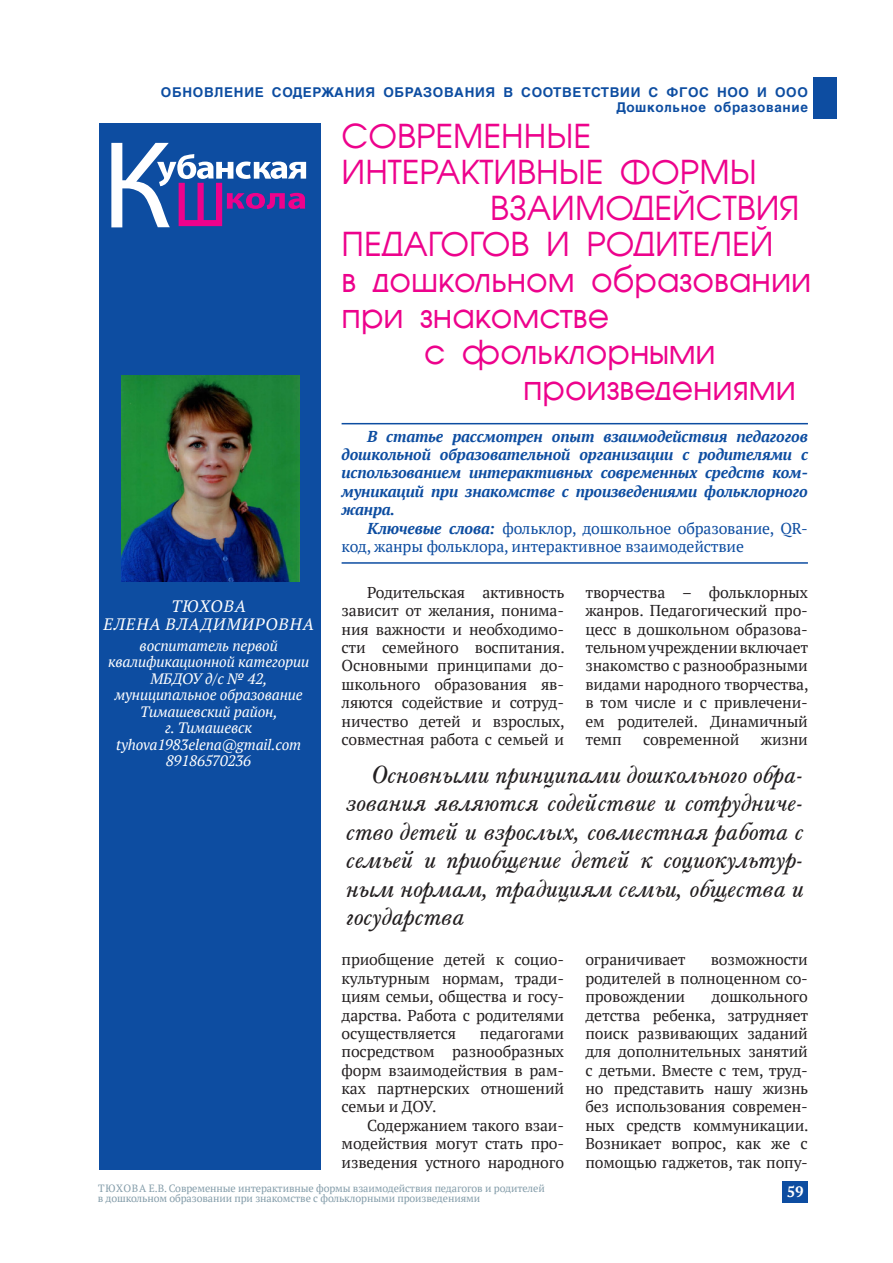
<style>
.page{position:relative;width:893px;height:1263px;background:#fff}
.page>*{position:absolute;margin:0;border:0;box-sizing:border-box;transform-origin:0 0}
.заголовок_статьи{font:33px "AG Avant Garde Cyr";color:#ed028c}
.цитата_в_тексте{font:italic 25.5px/28.5px "Baskerville AZPS Normal";letter-spacing:-.01em;color:#231f20;text-align:justify}
.Фамилия_автора{font:italic 16.5px/18px "PT Serif";letter-spacing:.07em;color:#fff;text-align:center}
.основной{font:15.75px/18.3px "PT Serif";letter-spacing:-.01em;color:#231f20;text-align:justify}
.аннот_ключ_слова{font:italic 700 15.75px/18.3px "PT Serif";letter-spacing:-.01em;color:#0d4da1;text-align:justify}
.ключ_слова{font:15.75px/18.3px "PT Serif";letter-spacing:-.01em;color:#0d4da1}
.автор{font:italic 15px/16.5px "PT Serif";letter-spacing:-.01em;color:#fff;text-align:center}
.t1{font:700 15px "PT Serif";color:#fff}
.t2{font:700 13.5px/15px "AG Helvetica";letter-spacing:.05em;color:#0d4da1;text-align:right}
.основной-2{font:10.5px/10.5px "PT Serif";letter-spacing:-.01em;color:#839ca9}
.s1{font-weight:700;font-style:italic}
</style>
<div class="page">
<div style="left:782px;top:1182px;width:26px;height:21px;background:#0d4da1"></div>
<div style="left:813px;top:78px;width:24px;height:41px;background:#0d4da1"></div>
<div style="left:99px;top:123px;width:221px;height:1046px;background:#0d4da1"></div>
<svg style="left:111px;top:143px;width:195px;height:84px"></svg>
<hr style="left:342px;top:423px;width:466px;height:1px;background:#0d4da1">
<hr style="left:342px;top:562px;width:466px;height:2px;background:#0d4da1">
<img style="left:121px;top:375px;width:179px;height:206px">
<p class="t2" style="left:161px;top:84px;width:648px">ОБНОВЛЕНИЕ СОДЕРЖАНИЯ ОБРАЗОВАНИЯ В СООТВЕТСТВИИ С ФГОС НОО И ООО<br>Дошкольное образование</p>
<p class="Фамилия_автора" style="left:103px;top:597px;width:212px">ТЮХОВА<br>ЕЛЕНА ВЛАДИМИРОВНА</p>
<p class="автор" style="left:108px;top:637px;width:203px">воспитатель первой квалификационной категории<br>МБДОУ д/с № 42, муниципальное образование<br>Тимашевский район,<br>г. Тимашевск</p>
<p class="автор" style="left:116px;top:736px;width:187px">tyhova1983elena@gmail.com</p>
<p class="автор" style="left:166px;top:753px;width:86px">89186570236</p>
<p class="заголовок_статьи" style="left:342px;top:117px;width:251px">СОВРЕМЕННЫЕ</p>
<p class="заголовок_статьи" style="left:342px;top:153px;width:417px">ИНТЕРАКТИВНЫЕ ФОРМЫ</p>
<p class="заголовок_статьи" style="left:490px;top:189px;width:311px">ВЗАИМОДЕЙСТВИЯ</p>
<p class="заголовок_статьи" style="left:342px;top:225px;width:434px">ПЕДАГОГОВ И РОДИТЕЛЕЙ</p>
<p class="заголовок_статьи" style="left:342px;top:261px;width:471px">в дошкольном образовании</p>
<p class="заголовок_статьи" style="left:342px;top:297px;width:269px">при знакомстве</p>
<p class="заголовок_статьи" style="left:424px;top:333px;width:293px">с фольклорными</p>
<p class="заголовок_статьи" style="left:523px;top:369px;width:274px">произведениями</p>
<p class="аннот_ключ_слова" style="left:342px;top:427px;width:468px;text-indent:26px">В статье рассмотрен опыт взаимодействия педагогов дошкольной образовательной организации с родителями с использованием интерактивных современных средств ком&shy;муникаций при знакомстве с произведениями фольклорного жанра.</p>
<p class="ключ_слова" style="left:342px;top:519px;width:468px;text-indent:26px"><span class="s1">Ключевые слова:</span> фольклор, дошкольное образование, QR&shy;код, жанры фольклора, интерактивное взаимодействие</p>
<p class="основной" style="left:342px;top:583px;width:225px;text-indent:26px">Родительская активность зависит от желания, понима&shy;ния важности и необходимо&shy;сти семейного воспитания.<br>Основными принципами до&shy;школьного образования яв&shy;ляются содействие и сотруд&shy;ничество детей и взрослых, совместная работа с семьей и</p>
<p class="основной" style="left:585px;top:583px;width:225px">творчества – фольклорных жанров. Педагогический про&shy;цесс в дошкольном образова&shy;тельном учреждении включает знакомство с разнообразными видами народного творчества, в том числе и с привлечени&shy;ем родителей. Динамичный темп</p>
<p class="основной" style="left:643px;top:730px;width:98px">современной</p>
<p class="основной" style="left:761px;top:730px;width:49px">жизни</p>
<p class="цитата_в_тексте" style="left:346px;top:760px;width:459px;text-indent:26px">Основными принципами дошкольного обра&shy;зования являются содействие и сотрудниче&shy;ство детей и взрослых, совместная работа с семьей и приобщение детей к социокультур&shy;ным нормам, традициям семьи, общества и государства</p>
<p class="основной" style="left:342px;top:950px;width:224px">приобщение детей к социо&shy;культурным нормам, тради&shy;циям семьи, общества и госу&shy;дарства. Работа с родителями осуществляется</p>
<p class="основной" style="left:342px;top:1024px;width:224px;text-indent:138px">педагогами посредством разнообразных форм взаимодействия в рам&shy;ках партнерских отношений семьи и ДОУ.</p>
<p class="основной" style="left:342px;top:1116px;width:224px;text-indent:26px">Содержанием такого взаи&shy;модействия могут стать про&shy;изведения устного народного</p>
<p class="основной" style="left:585px;top:950px;width:224px;text-indent:125px">возможности родителей в полноценном со&shy;провождении</p>
<p class="основной" style="left:585px;top:950px;width:102px">ограничивает</p>
<p class="основной" style="left:585px;top:987px;width:225px;text-indent:126px">дошкольного детства ребенка, затрудняет поиск развивающих заданий для дополнительных занятий с детьми. Вместе с тем, труд&shy;но представить нашу жизнь без использования современ&shy;ных средств коммуникации.<br>Возникает вопрос, как же с помощью гаджетов, так попу-</p>
<p class="основной-2" style="left:98px;top:1183px;width:448px">ТЮХОВА Е.В. Современные интерактивные формы взаимодействия педагогов и родителей в дошкольном образовании при знакомстве с фольклорными произведениями</p>
<p class="t1" style="left:787px;top:1182px;width:18px">59</p>
</div>
